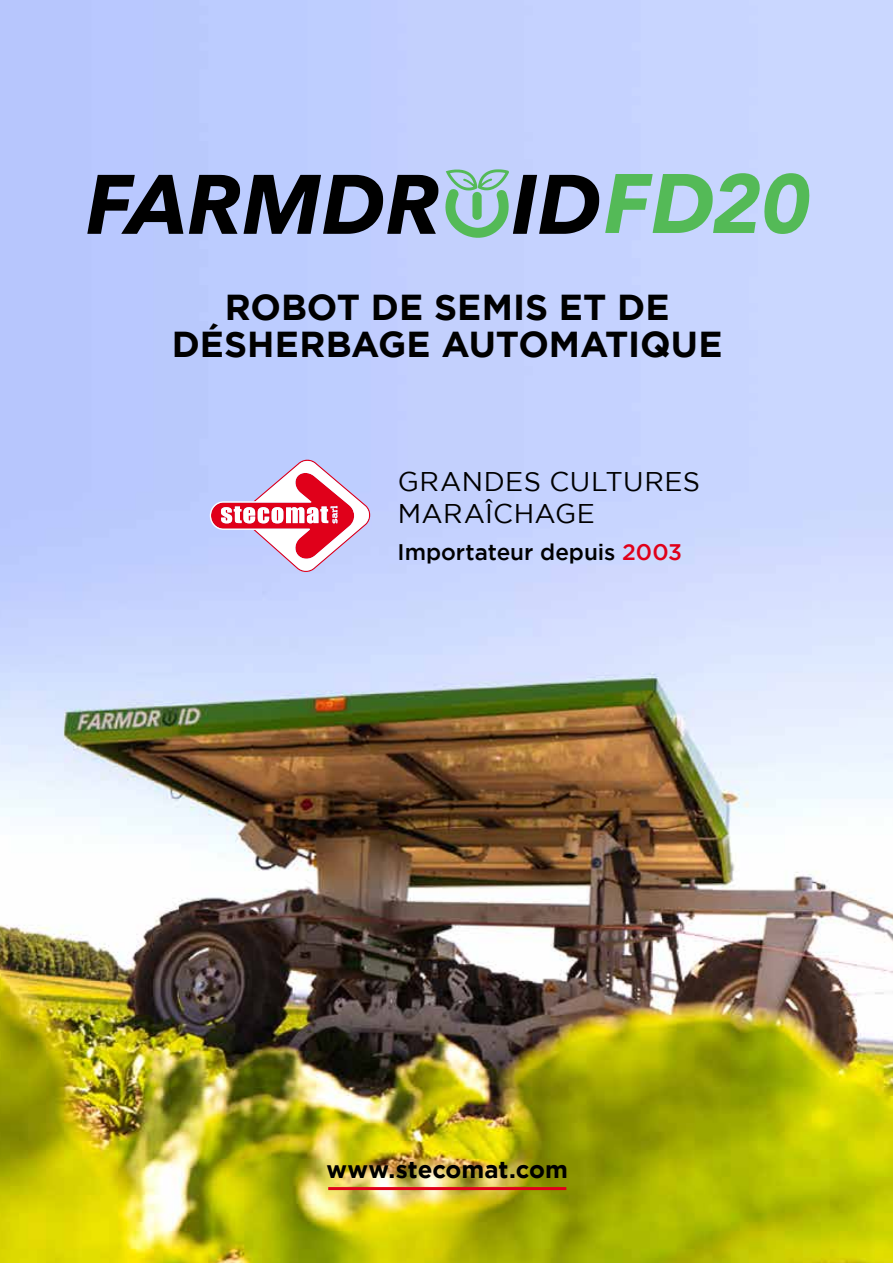
<style>
.page{position:relative;width:893px;height:1263px;background:#fff}
.page>*{position:absolute;margin:0;border:0;box-sizing:border-box;transform-origin:0 0}
.t1{font:700 36px/37.2px "Gotham";color:#000;text-align:center}
.t2{font:27px/31.2px "Gotham";letter-spacing:.015em;color:#000}
.t3{font:700 24px "Gotham";color:#000}
.t4{font:500 22.5px "Gotham";color:#000}
.s1{color:#e0001a}
</style>
<div class="page">
<img style="left:0;top:0;width:893px;height:1263px">
<svg style="left:210px;top:458px;width:162px;height:114px"></svg>
<svg style="left:189px;top:175px;width:249px;height:59px"></svg>
<svg style="left:87px;top:175px;width:96px;height:59px"></svg>
<svg style="left:445px;top:169px;width:154px;height:69px"></svg>
<svg style="left:605px;top:173px;width:206px;height:61px"></svg>
<hr style="left:328px;top:1187px;width:238px;height:3px;background:#e0001a">
<p class="t1" style="left:172px;top:287px;width:552px">ROBOT DE SEMIS ET DE<br>DÉSHERBAGE AUTOMATIQUE</p>
<p class="t2" style="left:398px;top:466px;width:304px">GRANDES CULTURES<br>MARAÎCHAGE</p>
<p class="t4" style="left:398px;top:539px;width:286px">Importateur depuis <span class="s1">2003</span></p>
<p class="t3" style="left:326px;top:1155px;width:243px">www.stecomat.com</p>
</div>
